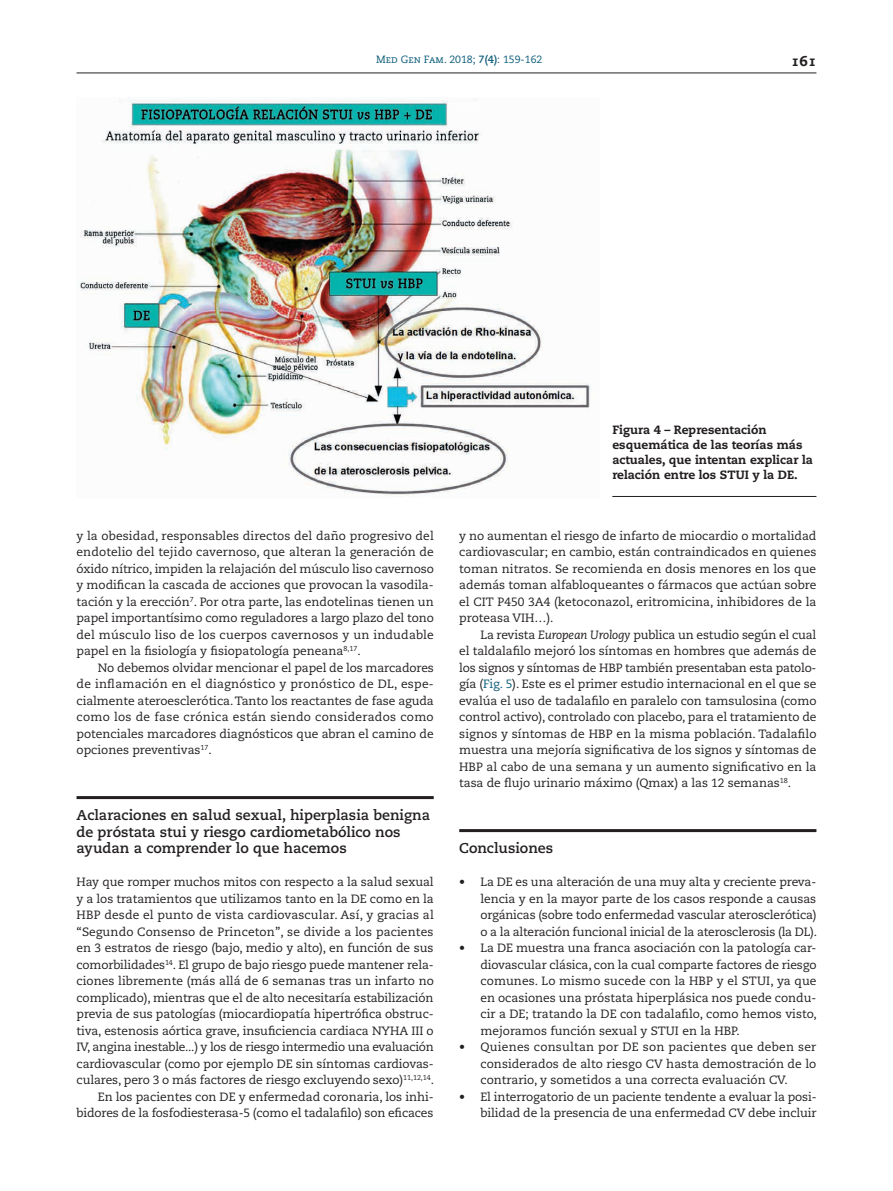
<style>
.page{position:relative;width:893px;height:1191px;background:#fff}
.page>*{position:absolute;margin:0;border:0;box-sizing:border-box;transform-origin:0 0}
.t1{font:700 14.25px/16.5px "Caecilia";color:#231f20}
.t2{font:14.25px "Caecilia Heavy SC";color:#231f20}
.t3{font:12px/16.5px "Caecilia";letter-spacing:-.005em;color:#231f20;text-align:justify}
.t4{font:800 12px/15px "Caecilia";color:#231f20}
.t5{font:10.5px "Caecilia";color:#0c5d79}
.s1{font-family:"Caecilia Roman SC"}
.s2{font-weight:700}
.s3{font-style:italic}
.s4{color:#0c5d79}
</style>
<div class="page">
<hr style="left:77px;top:73px;width:739px;height:1px;background:#231f20">
<hr style="left:77px;top:796px;width:357px;height:3px;background:#231f20">
<hr style="left:459px;top:829px;width:357px;height:3px;background:#231f20">
<hr style="left:612px;top:496px;width:204px;height:1px;background:#231f20">
<img style="left:80px;top:98px;width:511px;height:397px">
<p class="t5" style="left:376px;top:53px;width:168px"><span class="s1">Med Gen Fam.</span> 2018; <span class="s2">7(4)</span>: 159-162</p>
<p class="t2" style="left:791px;top:52px;width:27px">161</p>
<p class="t3" style="left:77px;top:527px;width:359px">y la obesidad, responsables directos del daño progresivo del endotelio del tejido cavernoso, que alteran la generación de óxido nítrico, impiden la relajación del músculo liso cavernoso y modifican la cascada de acciones que provocan la vasodila&shy;tación y la erección<sup>7</sup>. Por otra parte, las endotelinas tienen un papel importantísimo como reguladores a largo plazo del tono del músculo liso de los cuerpos cavernosos y un indudable papel en la fisiología y fisiopatología peneana<sup>8,17</sup>.</p>
<p class="t3" style="left:77px;top:659px;width:359px;text-indent:21px">No debemos olvidar mencionar el papel de los marcadores de inflamación en el diagnóstico y pronóstico de DL, espe&shy;cialmente ateroesclerótica. Tanto los reactantes de fase aguda como los de fase crónica están siendo considerados como potenciales marcadores diagnósticos que abran el camino de opciones preventivas<sup>17</sup>.</p>
<p class="t1" style="left:77px;top:807px;width:355px">Aclaraciones en salud sexual, hiperplasia benigna de próstata stui y riesgo cardiometabólico nos ayudan a comprender lo que hacemos</p>
<p class="t3" style="left:77px;top:874px;width:359px;text-align:right">Hay que romper muchos mitos con respecto a la salud sexual y a los tratamientos que utilizamos tanto en la DE como en la HBP desde el punto de vista cardiovascular. Así, y gracias al “Segundo Consenso de Princeton”, se divide a los pacientes en 3 estratos de riesgo (bajo, medio y alto), en función de sus comorbilidades<sup>14</sup>. El grupo de bajo riesgo puede mantener rela&shy;ciones libremente (más allá de 6 semanas tras un infarto no complicado), mientras que el de alto necesitaría estabilización previa de sus patologías (miocardiopatía hipertrófica obstruc&shy;tiva, estenosis aórtica grave, insuficiencia cardiaca NYHA III o IV, angina inestable...) y los de riesgo intermedio una evaluación cardiovascular (como por ejemplo DE sin síntomas cardiovas&shy;culares, pero 3 o más factores de riesgo excluyendo sexo)<sup>11,12,14</sup>.<br>En los pacientes con DE y enfermedad coronaria, los inhi&shy;bidores de la fosfodiesterasa-5 (como el tadalafilo) son eficaces</p>
<p class="t4" style="left:612px;top:422px;width:202px">Figura 4 – Representación esquemática de las teorías más actuales, que intentan explicar la relación entre los STUI y la DE.</p>
<p class="t3" style="left:459px;top:527px;width:359px">y no aumentan el riesgo de infarto de miocardio o mortalidad cardiovascular; en cambio, están contraindicados en quienes toman nitratos. Se recomienda en dosis menores en los que además toman alfabloqueantes o fármacos que actúan sobre el CIT P450 3A4 (ketoconazol, eritromicina, inhibidores de la proteasa VIH…).</p>
<p class="t3" style="left:459px;top:626px;width:359px;text-indent:21px">La revista <span class="s3">European Urology</span> publica un estudio según el cual el taldalafilo mejoró los síntomas en hombres que además de los signos y síntomas de HBP también presentaban esta patolo&shy;gía (<span class="s4">Fig. 5</span>). Este es el primer estudio internacional en el que se evalúa el uso de tadalafilo en paralelo con tamsulosina (como control activo), controlado con placebo, para el tratamiento de signos y síntomas de HBP en la misma población. Tadalafilo muestra una mejoría significativa de los signos y síntomas de HBP al cabo de una semana y un aumento significativo en la tasa de flujo urinario máximo (Qmax) a las 12 semanas<sup>18</sup>.</p>
<p class="t1" style="left:459px;top:840px;width:95px">Conclusiones</p>
<p class="t3" style="left:480px;top:874px;width:338px;text-indent:-21px">• La DE es una alteración de una muy alta y creciente preva&shy;lencia y en la mayor parte de los casos responde a causas orgánicas (sobre todo enfermedad vascular aterosclerótica) o a la alteración funcional inicial de la aterosclerosis (la DL).</p>
<p class="t3" style="left:480px;top:940px;width:338px;text-indent:-21px">• La DE muestra una franca asociación con la patología car&shy;diovascular clásica, con la cual comparte factores de riesgo comunes. Lo mismo sucede con la HBP y el STUI, ya que en ocasiones una próstata hiperplásica nos puede condu&shy;cir a DE; tratando la DE con tadalafilo, como hemos visto, mejoramos función sexual y STUI en la HBP.</p>
<p class="t3" style="left:480px;top:1039px;width:337px;text-indent:-21px">• Quienes consultan por DE son pacientes que deben ser considerados de alto riesgo CV hasta demostración de lo contrario, y sometidos a una correcta evaluación CV.</p>
<p class="t3" style="left:459px;top:1088px;width:359px;text-align:right">• El interrogatorio de un paciente tendente a evaluar la posi&shy;bilidad de la presencia de una enfermedad CV debe incluir</p>
</div>
